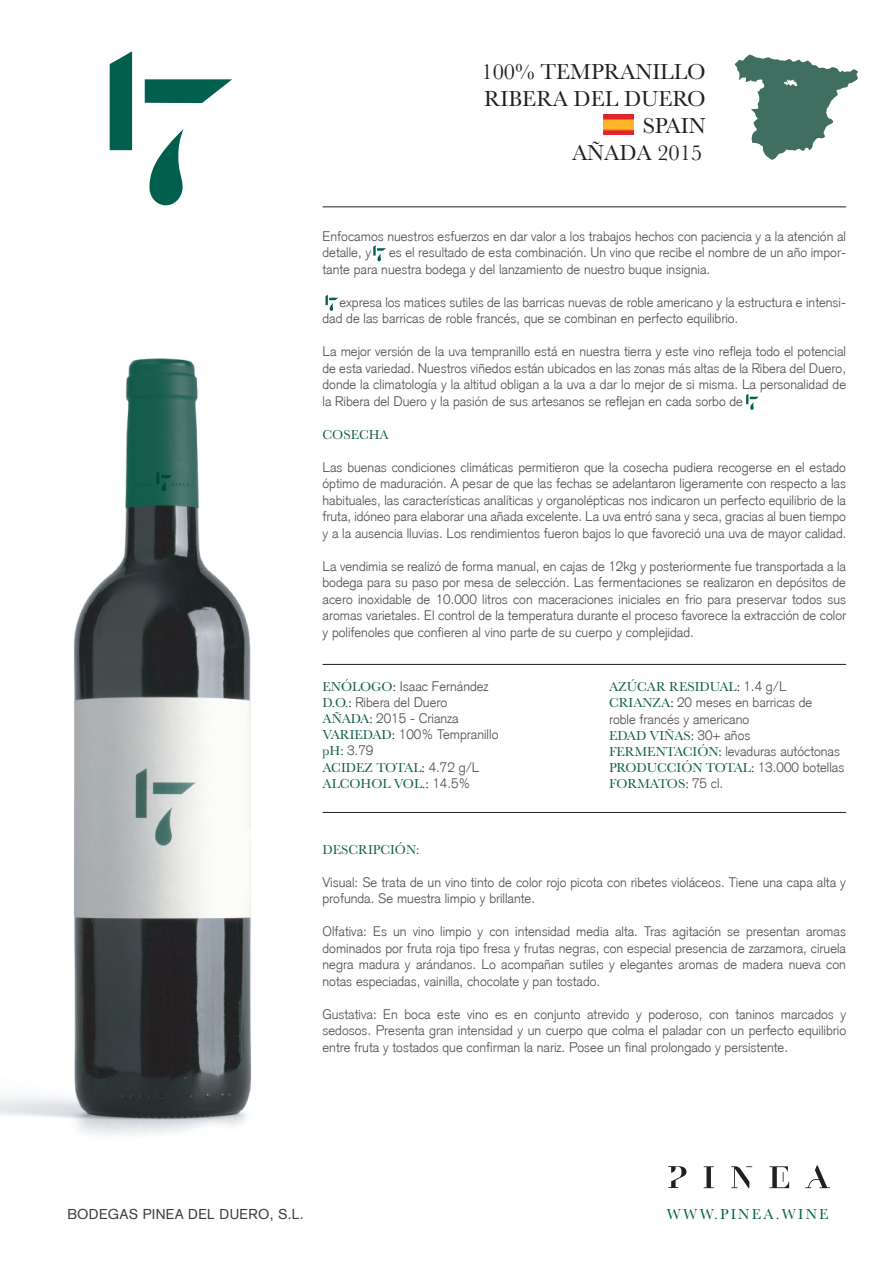
<style>
.page{position:relative;width:893px;height:1263px;background:#fff}
.page>*{position:absolute;margin:0;border:0;box-sizing:border-box;transform-origin:0 0}
.t1{font:22.5px/27px "Baskerville";color:#231f20;text-align:right}
.t2{font:15px "Baskerville";letter-spacing:.15em;color:#00604d}
.t3{font:13.95px "Akzidenz Grotesk";letter-spacing:.025em;color:#3e3e3f}
.t4{font:300 13.5px/16.5px "Akzidenz Grotesk";color:#504d53}
.t5{font:300 13.5px/16.5px "Akzidenz Grotesk";color:#4f4d52}
.t6{font:13.5px/16.2px "Baskerville";color:#0f5c4c}
.t7{font:13.5px "Baskerville";color:#115f4d}
.s1{font-family:"Baskerville";font-weight:400;color:#0f5c4c}
.s2{font-family:"Baskerville";font-weight:400;color:#231f20}
.s3{color:#231f20}
.s4{font-family:"Akzidenz Grotesk";font-weight:300;color:#4f4d52}
</style>
<div class="page">
<svg style="left:110px;top:51px;width:22px;height:99px"></svg>
<svg style="left:145px;top:79px;width:87px;height:24px"></svg>
<svg style="left:149px;top:129px;width:35px;height:77px"></svg>
<svg style="left:326px;top:295px;width:12px;height:16px"></svg>
<svg style="left:373px;top:245px;width:13px;height:16px"></svg>
<hr style="left:322px;top:664px;width:524px;height:1px;background:#231f20">
<hr style="left:322px;top:812px;width:524px;height:1px;background:#231f20">
<img style="left:0;top:358px;width:361px;height:778px">
<svg style="left:731px;top:1166px;width:21px;height:22px"></svg>
<svg style="left:769px;top:1166px;width:20px;height:22px"></svg>
<svg style="left:704px;top:1166px;width:10px;height:22px"></svg>
<svg style="left:805px;top:1165px;width:25px;height:23px"></svg>
<svg style="left:668px;top:1166px;width:18px;height:22px"></svg>
<svg style="left:746px;top:394px;width:13px;height:16px"></svg>
<hr style="left:322px;top:207px;width:524px;height:1px;background:#231f20">
<svg style="left:734px;top:54px;width:124px;height:106px"></svg>
<img style="left:604px;top:115px;width:29px;height:20px">
<h1 class="t1" style="left:481px;top:59px;width:226px">100% TEMPRANILLO<br>RIBERA DEL DUERO<br>SPAIN<br>AÑADA 2015</h1>
<p class="t4" style="left:322px;top:228px;width:525px">Enfocamos nuestros esfuerzos en dar valor a los trabajos hechos con paciencia y a la atención al detalle, y</p>
<p class="t4" style="left:322px;top:244px;width:525px;text-indent:66px">es el resultado de esta combinación. Un vino que recibe el nombre de un año impor&shy;tante para nuestra bodega y del lanzamiento de nuestro buque insignia.</p>
<p class="t4" style="left:322px;top:294px;width:525px;text-indent:17px">expresa los matices sutiles de las barricas nuevas de roble americano y la estructura e intensi&shy;dad de las barricas de roble francés, que se combinan en perfecto equilibrio.</p>
<p class="t4" style="left:322px;top:343px;width:525px;text-align:justify">La mejor versión de la uva tempranillo está en nuestra tierra y este vino refleja todo el potencial de esta variedad. Nuestros viñedos están ubicados en las zonas más altas de la Ribera del Duero, donde la climatología y la altitud obligan a la uva a dar lo mejor de si misma. La personalidad de la Ribera del Duero y la pasión de sus artesanos se reflejan en cada sorbo de</p>
<p class="t7" style="left:322px;top:426px;width:68px">COSECHA</p>
<p class="t4" style="left:322px;top:459px;width:526px;text-align:justify">Las buenas condiciones climáticas permitieron que la cosecha pudiera recogerse en el estado óptimo de maduración. A pesar de que las fechas se adelantaron ligeramente con respecto a las habituales, las características analíticas y organolépticas nos indicaron un perfecto equilibrio de la fruta, idóneo para elaborar una añada excelente. La uva entró sana y seca, gracias al buen tiempo y a la ausencia lluvias. Los rendimientos fueron bajos lo que favoreció una uva de mayor calidad.</p>
<p class="t4" style="left:322px;top:558px;width:525px;text-align:justify">La vendimia se realizó de forma manual, en cajas de 12kg y posteriormente fue transportada a la bodega para su paso por mesa de selección. Las fermentaciones se realizaron en depósitos de acero inoxidable de 10.000 litros con maceraciones iniciales en frio para preservar todos sus aromas varietales. El control de la temperatura durante el proceso favorece la extracción de color y polifenoles que confieren al vino parte de su cuerpo y complejidad.</p>
<p class="t5" style="left:322px;top:678px;width:177px"><span class="s1">ENÓLOGO</span><span class="s2">:</span> Isaac Fernández<br><span class="s1">D.O.</span><span class="s2">:</span> Ribera del Duero<br><span class="s1">AÑADA</span><span class="s2">:</span> 2015 - Crianza<br><span class="s1">VARIEDAD</span><span class="s2">:</span> 100% Tempranillo <span class="s1">pH</span><span class="s2">:</span> 3.79</p>
<p class="t6" style="left:322px;top:759px;width:158px">ACIDEZ TOTAL<span class="s3">:</span> <span class="s4">4.72 g/L<br></span>ALCOHOL VOL<span class="s3">.:</span> <span class="s4">14.5%</span></p>
<p class="t6" style="left:609px;top:679px;width:179px">AZÚCAR RESIDUAL<span class="s3">:</span> <span class="s4">1.4 g/L</span></p>
<p class="t5" style="left:609px;top:695px;width:205px"><span class="s1">CRIANZA</span><span class="s2">:</span> 20 meses en barricas de roble francés y americano</p>
<p class="t6" style="left:609px;top:727px;width:143px">EDAD VIÑAS<span class="s3">:</span> <span class="s4">30+ años</span></p>
<p class="t5" style="left:609px;top:743px;width:233px"><span class="s1">FERMENTACIÓN</span><span class="s2">:</span> levaduras autóctonas</p>
<p class="t6" style="left:609px;top:760px;width:237px">PRODUCCIÓN TOTAL<span class="s3">:</span> <span class="s4">13.000 botellas<br></span>FORMATOS<span class="s3">:</span> <span class="s4">75 cl.</span></p>
<p class="t7" style="left:322px;top:840px;width:99px">DESCRIPCIÓN:</p>
<p class="t5" style="left:322px;top:874px;width:525px">Visual: Se trata de un vino tinto de color rojo picota con ribetes violáceos. Tiene una capa alta y profunda. Se muestra limpio y brillante.</p>
<p class="t5" style="left:322px;top:923px;width:525px;text-align:justify">Olfativa: Es un vino limpio y con intensidad media alta. Tras agitación se presentan aromas dominados por fruta roja tipo fresa y frutas negras, con especial presencia de zarzamora, ciruela negra madura y arándanos. Lo acompañan sutiles y elegantes aromas de madera nueva con notas especiadas, vainilla, chocolate y pan tostado.</p>
<p class="t5" style="left:322px;top:1006px;width:525px;text-align:justify">Gustativa: En boca este vino es en conjunto atrevido y poderoso, con taninos marcados y sedosos. Presenta gran intensidad y un cuerpo que colma el paladar con un perfecto equilibrio entre fruta y tostados que confirman la nariz. Posee un final prolongado y persistente.</p>
<p class="t3" style="left:67px;top:1206px;width:238px">BODEGAS PINEA DEL DUERO, S.L.</p>
<p class="t2" style="left:667px;top:1204px;width:163px">WWW.PINEA.WINE</p>
</div>
